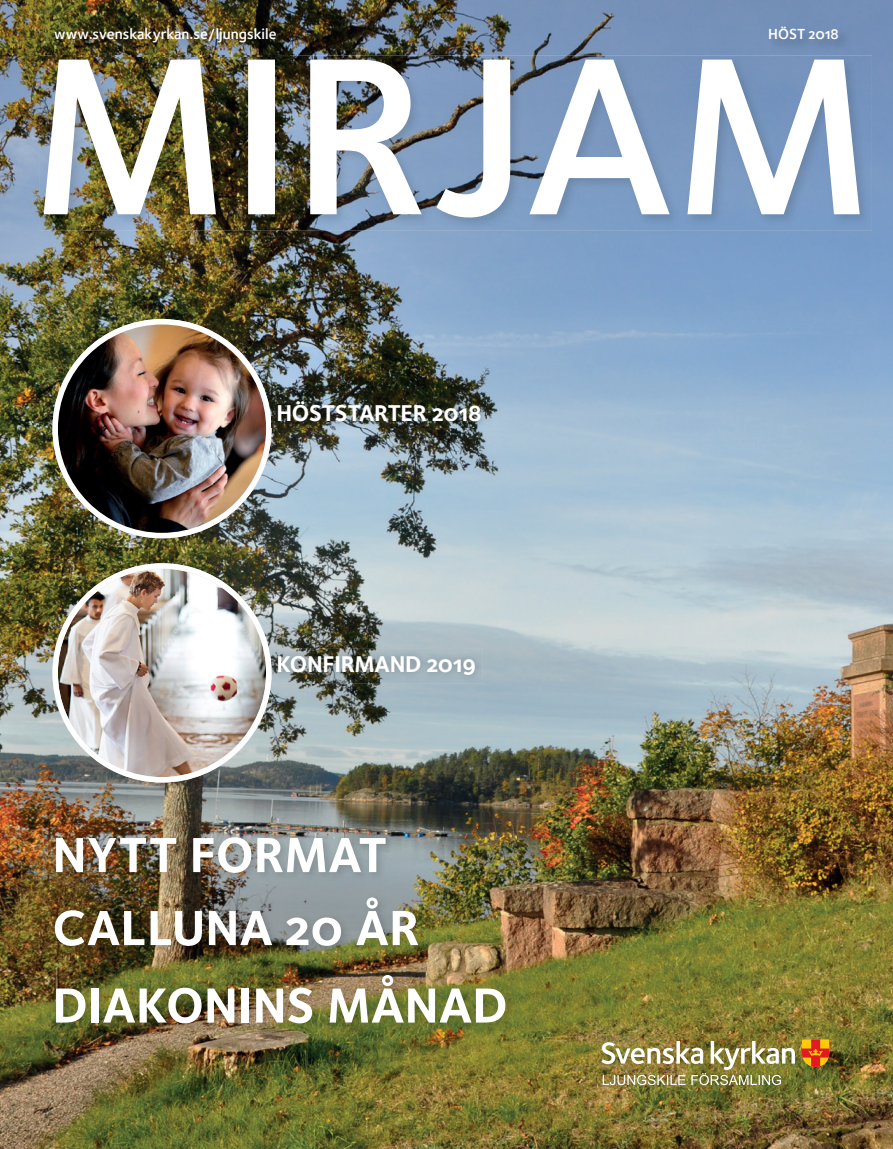
<style>
.page{position:relative;width:893px;height:1149px;background:#fff}
.page>*{position:absolute;margin:0;border:0;box-sizing:border-box;transform-origin:0 0}
.t1{font:51px/72.9px "Foundry Sterling Bold OSF";color:#fff}
.t2{font:23.55px "Foundry Sterling Bold OSF";letter-spacing:-.01em;color:#fff}
.t3{font:23.4px "Foundry Sterling Bold OSF";letter-spacing:-.01em;color:#fff}
.t4{font:15px "Foundry Sterling Demi OSF";color:#fff}
</style>
<div class="page">
<img style="left:0;top:0;width:893px;height:1148px">
<img style="left:767px;top:24px;width:85px;height:29px">
<img style="left:53px;top:26px;width:237px;height:29px">
<img style="left:50px;top:832px;width:466px;height:201px">
<img style="left:40px;top:55px;width:832px;height:175px">
<svg style="left:44px;top:59px;width:816px;height:158px"></svg>
<img style="left:52px;top:563px;width:220px;height:219px">
<img style="left:52px;top:319px;width:220px;height:219px">
<img style="left:272px;top:395px;width:215px;height:32px">
<img style="left:270px;top:648px;width:213px;height:35px">
<img style="left:270px;top:652px;width:2px;height:31px">
<img style="left:597px;top:1033px;width:244px;height:62px">
<svg style="left:802px;top:1039px;width:27px;height:27px"></svg>
<img style="left:601px;top:1040px;width:194px;height:44px">
<p class="t4" style="left:54px;top:25px;width:224px">www.svenskakyrkan.se/ljungskile</p>
<p class="t4" style="left:768px;top:25px;width:72px">HÖST 2018</p>
<h2 class="t2" style="left:276px;top:399px;width:207px">HÖSTSTARTER 2018</h2>
<h3 class="t3" style="left:276px;top:650px;width:201px">KONFIRMAND 2019</h3>
<h1 class="t1" style="left:52px;top:817px;width:369px">NYTT FORMAT<br>CALLUNA 20 ÅR</h1>
<h1 class="t1" style="left:52px;top:967px;width:457px">DIAKONINS MÅNAD</h1>
</div>
